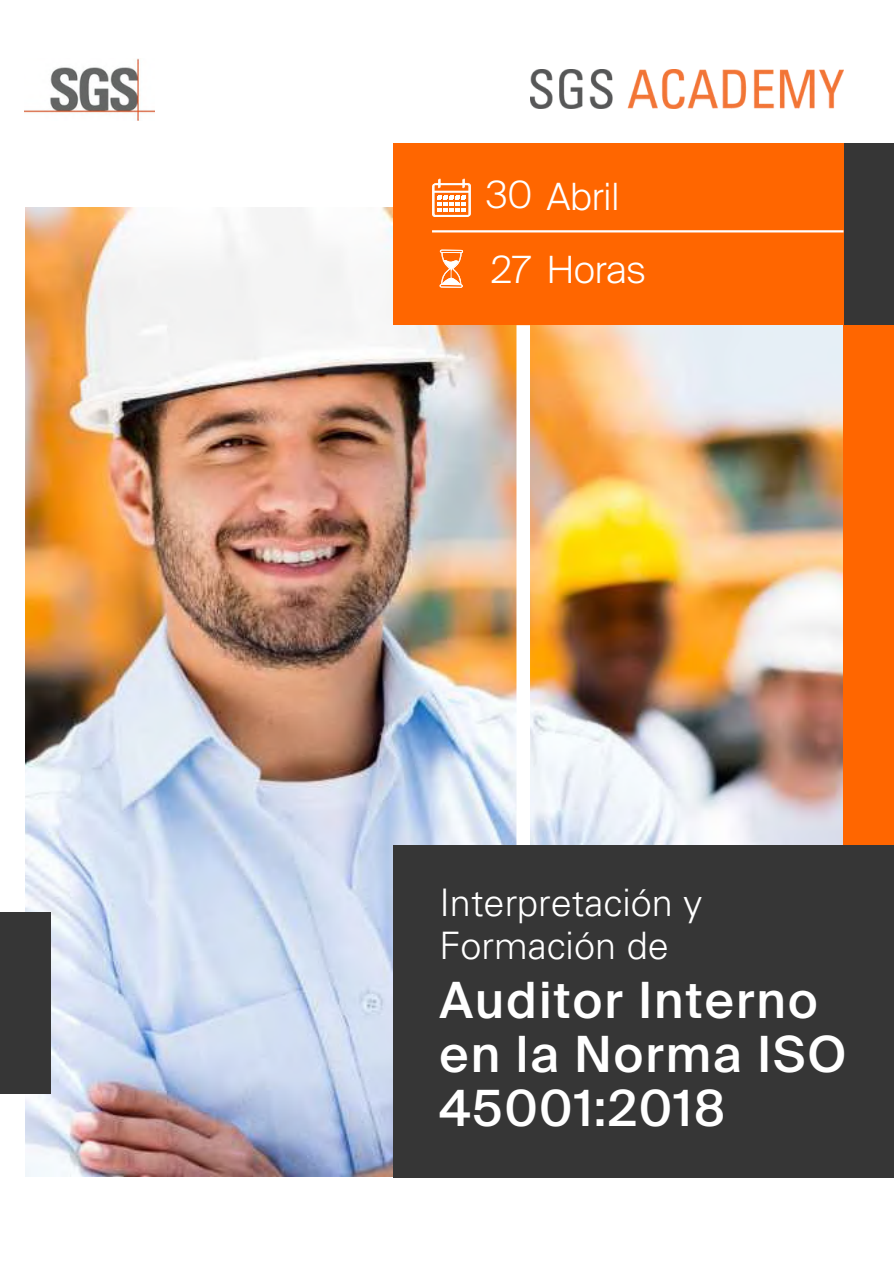
<style>
.page{position:relative;width:894px;height:1264px;background:#fff}
.page>*{position:absolute;margin:0;border:0;box-sizing:border-box;transform-origin:0 0}
.t1{font:500 49.8px/54.2px "Suisse Intl";letter-spacing:.04em;color:#fff}
.t2{font:300 37.8px/42.6px "Univers";color:#fff}
.t3{font:300 37.5px "Suisse Intl";color:#fff}
</style>
<div class="page">
<img style="left:530px;top:70px;width:312px;height:38px">
<img style="left:25px;top:208px;width:818px;height:968px">
<div style="left:516px;top:325px;width:14px;height:543px;background:#fff"></div>
<div style="left:450px;top:143px;width:443px;height:182px;background:#363636"></div>
<div style="left:393px;top:143px;width:450px;height:182px;background:#f60"></div>
<div style="left:843px;top:325px;width:50px;height:848px;background:#f60"></div>
<div style="left:393px;top:845px;width:500px;height:333px;background:#363636"></div>
<div style="left:0;top:911px;width:50px;height:182px;background:#363636"></div>
<hr style="left:432px;top:230px;width:411px;height:2px;background:#fff">
<svg style="left:432px;top:178px;width:39px;height:39px"></svg>
<svg style="left:439px;top:250px;width:24px;height:37px"></svg>
<img style="left:25px;top:59px;width:129px;height:61px">
<p class="t3" style="left:486px;top:173px;width:135px">30 Abril</p>
<p class="t3" style="left:490px;top:246px;width:157px">27 Horas</p>
<p class="t2" style="left:439px;top:881px;width:264px">Interpretación y<br>Formación de</p>
<p class="t1" style="left:439px;top:973px;width:408px">Auditor Interno en la Norma ISO<br>45001:2018</p>
</div>
